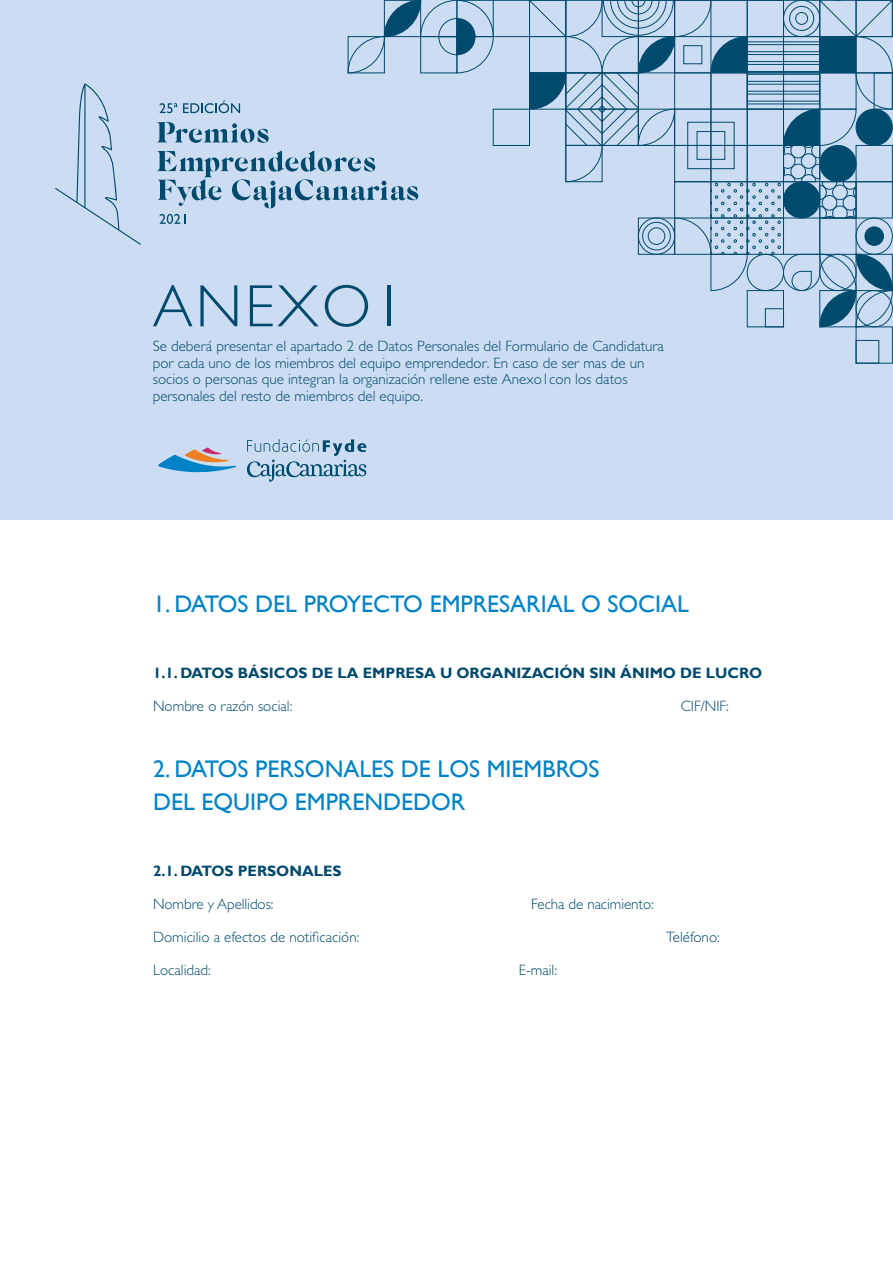
<style>
.page{position:relative;width:893px;height:1263px;background:#fff}
.page>*{position:absolute;margin:0;border:0;box-sizing:border-box;transform-origin:0 0}
.t1{font:300 60px "Gill Sans";letter-spacing:.05em;color:#004a6d}
.t2{font:24px/33px "Gill Sans";color:#0082c6}
.t3{font:300 15px/16.5px "Gill Sans";color:#004a6d}
.t4{font:700 15px "Gill Sans";color:#004a6d}
</style>
<div class="page">
<div style="left:0;top:0;width:893px;height:520px;background:#ccddf3"></div>
<div style="left:493px;top:0;width:37px;height:37px;border:1px solid #004a6d"></div>
<div style="left:493px;top:109px;width:37px;height:37px;border:1px solid #004a6d"></div>
<svg style="left:347px;top:0;width:147px;height:74px"></svg>
<div style="left:856px;top:326px;width:37px;height:38px;border:1px solid #004a6d"></div>
<div style="left:856px;top:340px;width:23px;height:24px;border:1px solid #004a6d"></div>
<svg style="left:527px;top:0;width:366px;height:328px"></svg>
<svg style="left:158px;top:447px;width:78px;height:26px"></svg>
<svg style="left:247px;top:439px;width:120px;height:43px"></svg>
<svg style="left:55px;top:83px;width:86px;height:162px"></svg>
<svg style="left:157px;top:122px;width:112px;height:21px"></svg>
<svg style="left:157px;top:150px;width:261px;height:58px"></svg>
<svg style="left:159px;top:214px;width:26px;height:10px"></svg>
<svg style="left:159px;top:100px;width:81px;height:13px"></svg>
<h1 class="t1" style="left:153px;top:272px;width:253px">ANEXO1</h1>
<p class="t3" style="left:153px;top:338px;width:513px">Se deberá presentar el apartado 2 de Datos Personales del Formulario de Candidatura por cada uno de los miembros del equipo emprendedor. En caso de ser mas de un socios o personas que integran la organización rellene este Anexo1con los datos personales del resto de miembros del equipo.</p>
<h2 class="t2" style="left:153px;top:588px;width:537px">1. DATOS DEL PROYECTO EMPRESARIAL O SOCIAL</h2>
<p class="t4" style="left:153px;top:664px;width:611px">1.1. DATOS BÁSICOS DE LA EMPRESA U ORGANIZACIÓN SIN ÁNIMO DE LUCRO</p>
<p class="t3" style="left:153px;top:698px;width:141px">Nombre o razón social:</p>
<p class="t3" style="left:681px;top:698px;width:49px">CIF/NIF:</p>
<h2 class="t2" style="left:153px;top:753px;width:448px">2. DATOS PERSONALES DE LOS MIEMBROS<br>DEL EQUIPO EMPRENDEDOR</h2>
<p class="t4" style="left:153px;top:862px;width:190px">2.1. DATOS PERSONALES</p>
<p class="t3" style="left:153px;top:896px;width:122px">Nombre y Apellidos:</p>
<p class="t3" style="left:531px;top:896px;width:124px">Fecha de nacimiento:</p>
<p class="t3" style="left:153px;top:929px;width:208px">Domicilio a efectos de notificación:</p>
<p class="t3" style="left:666px;top:929px;width:55px">Teléfono:</p>
<p class="t3" style="left:153px;top:962px;width:59px">Localidad:</p>
<p class="t3" style="left:519px;top:962px;width:40px">E-mail:</p>
</div>
